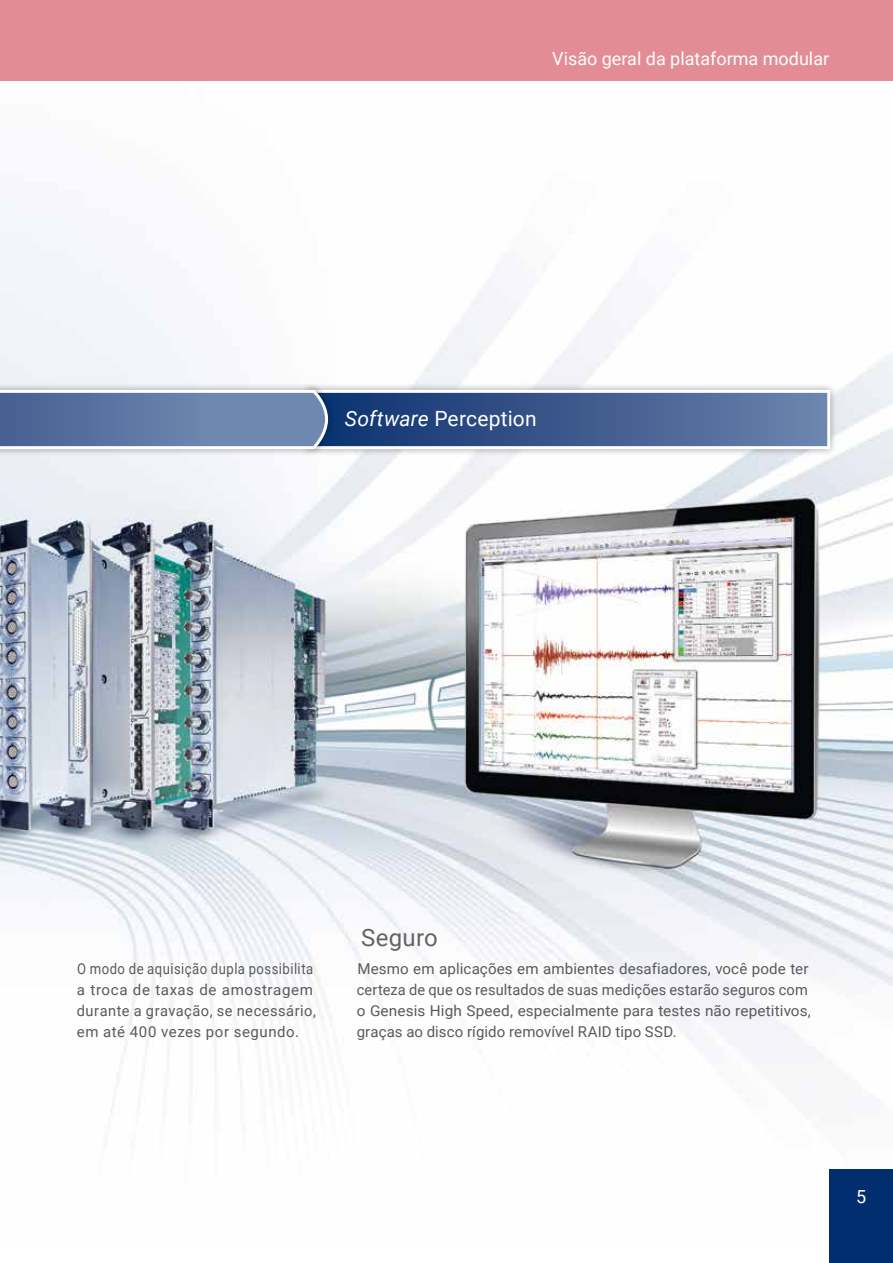
<style>
.page{position:relative;width:893px;height:1263px;background:#fff}
.page>*{position:absolute;margin:0;border:0;box-sizing:border-box;transform-origin:0 0}
.t1{font:24px "Roboto";letter-spacing:.01em;color:#636466}
.t2{font:21px "Roboto";letter-spacing:.01em;color:#fff}
.t3{font:18px "Roboto";color:#fff}
.t4{font:15px/21px "Roboto";letter-spacing:.01em;color:#58595b}
.t5{font:15px/21px "Roboto";letter-spacing:.035em;color:#58595b;scale:.87 1}
.s1{font-style:italic}
</style>
<div class="page">
<img style="left:0;top:199px;width:893px;height:918px">
<div style="left:299px;top:383px;width:538px;height:73px;background:#000;opacity:.35"></div>
<div style="left:0;top:383px;width:335px;height:73px;background:#000;opacity:.35"></div>
<svg style="left:0;top:387px;width:832px;height:64px;background:#667ea5"></svg>
<div style="left:0;top:0;width:893px;height:81px;background:#e48c95"></div>
<div style="left:829px;top:1169px;width:64px;height:94px;background:#002e6e"></div>
<p class="t3" style="left:552px;top:46px;width:278px">Visão geral da plataforma modular</p>
<h2 class="t2" style="left:345px;top:404px;width:193px"><span class="s1">Software</span> Perception</h2>
<h1 class="t1" style="left:361px;top:921px;width:78px">Seguro</h1>
<p class="t5" style="left:77px;top:958px;width:276px">O modo de aquisição dupla possibilita a troca de taxas de amostragem durante a gravação, se necessário, em até 400 vezes por segundo.</p>
<p class="t4" style="left:357px;top:958px;width:456px">Mesmo em aplicações em ambientes desafiadores, você pode ter certeza de que os resultados de suas medições estarão seguros com o Genesis High Speed, especialmente para testes não repetitivos, graças ao disco rígido removível RAID tipo SSD.</p>
<p class="t3" style="left:856px;top:1184px;width:12px">5</p>
</div>
